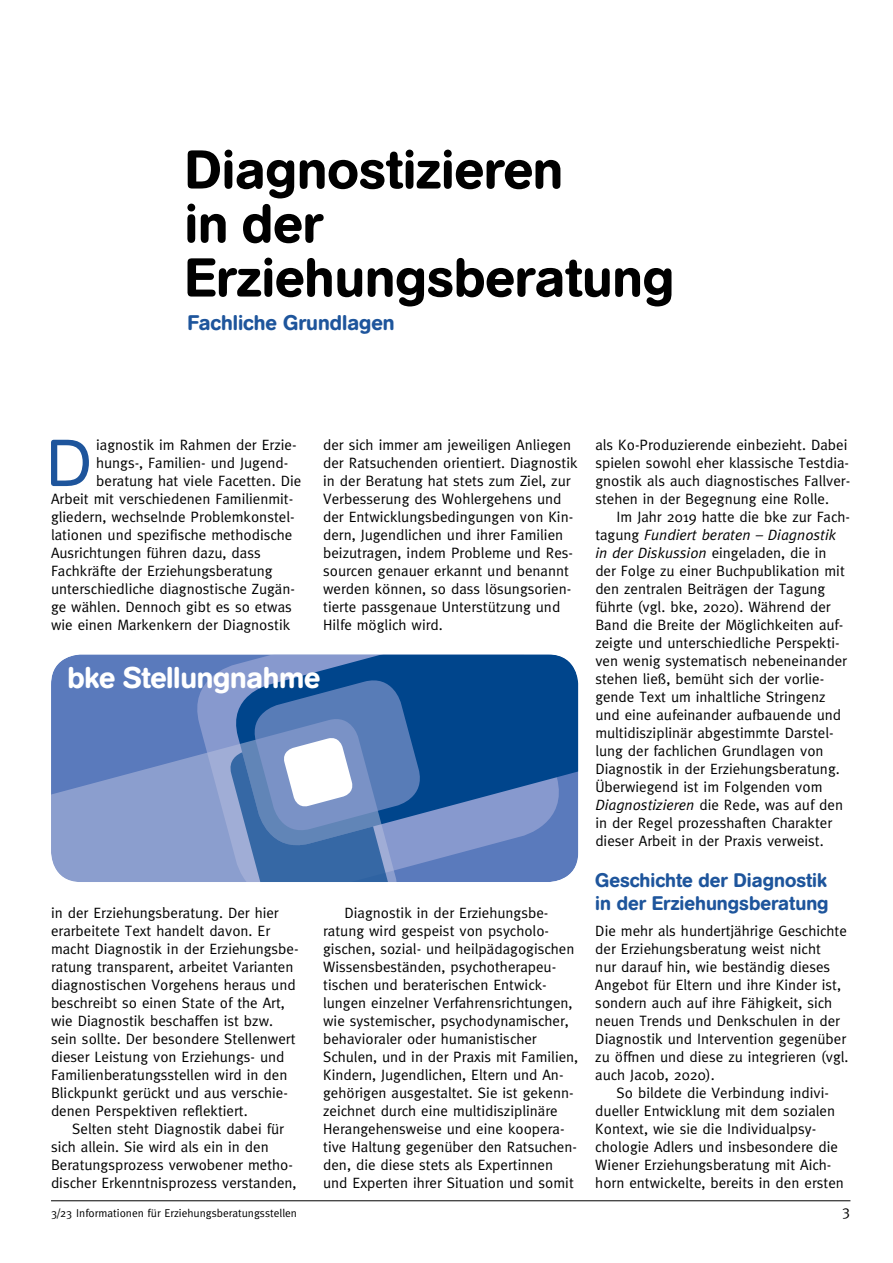
<style>
.page{position:relative;width:893px;height:1263px;background:#fff}
.page>*{position:absolute;margin:0;border:0;box-sizing:border-box;transform-origin:0 0}
.t1{font:65.55px "AG Book Rounded";color:#1e559c}
.t2{font:500 54px/54px "AG Book Rounded";color:#000}
.t3{font:500 29.7px "AG Book Rounded";letter-spacing:-.01em;color:#fff}
.t4{font:500 21px "AG Book Rounded";color:#1e559c}
.t5{font:500 19.5px/23.4px "AG Book Rounded";color:#1e559c}
.t6{font:15px/18px "Meta";color:#000}
.t7{font:11.4px "Meta";color:#000}
.s1{font-style:italic}
</style>
<div class="page">
<hr style="left:51px;top:1200px;width:799px;height:1px;background:#000">
<svg style="left:51px;top:654px;width:527px;height:228px;background:#597db7"></svg>
<h2 class="t2" style="left:185px;top:143px;width:491px">Diagnostizieren<br>in der<br>Erziehungsberatung</h2>
<h3 class="t4" style="left:188px;top:310px;width:209px">Fachliche Grundlagen</h3>
<h1 class="t1" style="left:46px;top:426px;width:48px">D</h1>
<p class="t6" style="left:96px;top:436px;width:202px">iagnostik im Rahmen der Erzie-</p>
<p class="t6" style="left:96px;top:454px;width:194px">hungs-, Familien- und Jugend-</p>
<p class="t6" style="left:96px;top:472px;width:207px">beratung hat viele Facetten. Die</p>
<p class="t6" style="left:51px;top:490px;width:244px">Arbeit mit verschiedenen Familienmit-</p>
<p class="t6" style="left:51px;top:508px;width:245px">gliedern, wechselnde Problemkonstel-</p>
<p class="t6" style="left:51px;top:526px;width:243px">lationen und spezifische methodische</p>
<p class="t6" style="left:51px;top:544px;width:211px">Ausrichtungen führen dazu, dass</p>
<p class="t6" style="left:51px;top:562px;width:223px">Fachkräfte der Erziehungsberatung</p>
<p class="t6" style="left:51px;top:580px;width:245px">unterschiedliche diagnostische Zugän-</p>
<p class="t6" style="left:51px;top:598px;width:242px">ge wählen. Dennoch gibt es so etwas</p>
<p class="t6" style="left:51px;top:616px;width:241px">wie einen Markenkern der Diagnostik</p>
<p class="t6" style="left:323px;top:436px;width:256px">der sich immer am jeweiligen Anliegen der Ratsuchenden orientiert. Diagnostik in der Beratung hat stets zum Ziel, zur Verbesserung des Wohlergehens und der Entwicklungsbedingungen von Kin&shy;dern, Jugendlichen und ihrer Familien beizutragen, indem Probleme und Res&shy;sourcen genauer erkannt und benannt werden können, so dass lösungsorien&shy;tierte passgenaue Unterstützung und Hilfe möglich wird.</p>
<h3 class="t3" style="left:67px;top:660px;width:254px">bke Stellungnahme</h3>
<p class="t6" style="left:51px;top:904px;width:249px">in der Erziehungsberatung. Der hier erarbeitete Text handelt davon. Er macht Diagnostik in der Erziehungsbe&shy;ratung transparent, arbeitet Varianten diagnostischen Vorgehens heraus und beschreibt so einen State of the Art, wie Diagnostik beschaffen ist bzw. sein sollte. Der besondere Stellenwert dieser Leistung von Erziehungs- und Familienberatungsstellen wird in den Blickpunkt gerückt und aus verschie&shy;denen Perspektiven reflektiert.</p>
<p class="t6" style="left:51px;top:1120px;width:247px;text-indent:21px">Selten steht Diagnostik dabei für sich allein. Sie wird als ein in den Beratungsprozess verwobener metho&shy;discher Erkenntnisprozess verstanden,</p>
<p class="t6" style="left:323px;top:904px;width:257px;text-indent:21px">Diagnostik in der Erziehungsbe&shy;ratung wird gespeist von psycholo&shy;gischen, sozial- und heilpädagogischen Wissensbeständen, psychotherapeu&shy;tischen und beraterischen Entwick&shy;lungen einzelner Verfahrensrichtungen, wie systemischer, psychodynamischer, behavioraler oder humanistischer Schulen, und in der Praxis mit Familien, Kindern, Jugendlichen, Eltern und An&shy;gehörigen ausgestaltet. Sie ist gekenn&shy;zeichnet durch eine multidisziplinäre Herangehensweise und eine koopera&shy;tive Haltung gegenüber den Ratsuchen&shy;den, die diese stets als Expertinnen und Experten ihrer Situation und somit</p>
<p class="t6" style="left:595px;top:436px;width:256px">als Ko-Produzierende einbezieht. Dabei spielen sowohl eher klassische Testdia&shy;gnostik als auch diagnostisches Fallver&shy;stehen in der Begegnung eine Rolle.</p>
<p class="t6" style="left:595px;top:508px;width:256px;text-indent:21px">Im Jahr 2019 hatte die bke zur Fach&shy;tagung <span class="s1">Fundiert beraten – Diagnostik in der Diskussion</span> eingeladen, die in der Folge zu einer Buchpublikation mit den zentralen Beiträgen der Tagung führte (vgl. bke, 2020). Während der Band die Breite der Möglichkeiten auf&shy;zeigte und unterschiedliche Perspekti&shy;ven wenig systematisch nebeneinander stehen ließ, bemüht sich der vorlie&shy;gende Text um inhaltliche Stringenz und eine aufeinander aufbauende und multidisziplinär abgestimmte Darstel&shy;lung der fachlichen Grundlagen von Diagnostik in der Erziehungsberatung.<br>Überwiegend ist im Folgenden vom <span class="s1">Diagnostizieren</span> die Rede, was auf den in der Regel prozesshaften Charakter dieser Arbeit in der Praxis verweist.</p>
<h3 class="t5" style="left:595px;top:868px;width:235px">Geschichte der Diagnostik in der Erziehungsberatung</h3>
<p class="t6" style="left:595px;top:922px;width:255px">Die mehr als hundertjährige Geschichte der Erziehungsberatung weist nicht<br>nur darauf hin, wie beständig dieses Angebot für Eltern und ihre Kinder ist, sondern auch auf ihre Fähigkeit, sich neuen Trends und Denkschulen in der Diagnostik und Intervention gegenüber zu öffnen und diese zu integrieren (vgl. auch Jacob, 2020).</p>
<p class="t6" style="left:595px;top:1084px;width:250px;text-indent:21px">So bildete die Verbindung indivi&shy;dueller Entwicklung mit dem sozialen Kontext, wie sie die Individualpsy&shy;chologie Adlers und insbesondere die Wiener Erziehungsberatung mit Aich&shy;horn entwickelte, bereits in den ersten</p>
<p class="t7" style="left:51px;top:1206px;width:247px">3/23 Informationen für Erziehungsberatungsstellen</p>
<p class="t6" style="left:842px;top:1202px;width:10px">3</p>
</div>
